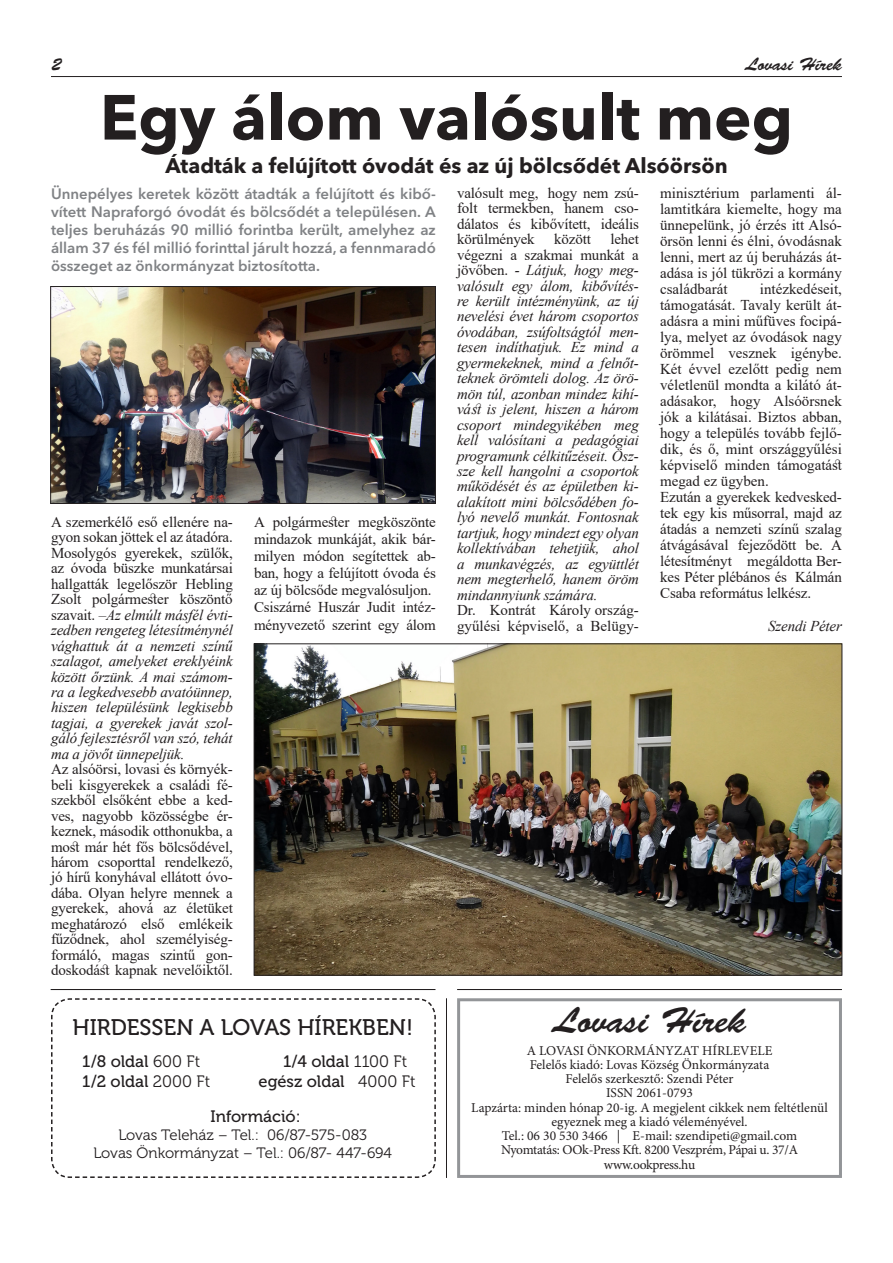
<style>
.page{position:relative;width:893px;height:1263px;background:#fff}
.page>*{position:absolute;margin:0;border:0;box-sizing:border-box;transform-origin:0 0}
.t1{font:700 63px "Avenir Next LT Pro";color:#231f20}
.t2{font:36px "Brush Script Std";color:#231f20}
.t3{font:22.5px "Museo 500";color:#231f20}
.t4{font:700 21px "Avenir Next LT Pro";color:#231f20}
.t5{font:18px "Brush Script Std";color:#231f20}
.t6{font:16.5px/34.8px "Museo 500";color:#231f20}
.t7{font:15px/16px "Times New Roman";letter-spacing:-.01em;color:#231f20;text-align:justify}
.t8{font:italic 15px/15.5px "Times New Roman";letter-spacing:-.01em;color:#231f20;text-align:justify}
.t9{font:600 15px/18px "Avenir Next LT Pro";color:#808285;text-align:justify}
.t10{font:15px/18px "Museo 300";color:#231f20;text-align:center}
.t11{font:13.5px/14.2px "Minion Pro";color:#231f20;text-align:center}
.s1{font-style:normal}
.s2{font-family:"Museo 300"}
</style>
<div class="page">
<hr style="left:51px;top:76px;width:791px;height:1px;background:#231f20">
<div style="left:457px;top:998px;width:385px;height:180px;border:3px solid #939598"></div>
<hr style="left:457px;top:989px;width:385px;height:1px;background:#231f20">
<hr style="left:51px;top:989px;width:384px;height:1px;background:#231f20">
<svg style="left:51px;top:998px;width:385px;height:180px"></svg>
<hr style="left:446px;top:998px;width:1px;height:180px;background:#231f20">
<img style="left:52px;top:288px;width:382px;height:214px">
<div style="left:50px;top:286px;width:386px;height:218px;border:1px solid #231f20"></div>
<img style="left:256px;top:645px;width:584px;height:328px">
<p class="t5" style="left:51px;top:54px;width:12px">2</p>
<p class="t5" style="left:746px;top:54px;width:98px">Lovasi Hírek</p>
<h1 class="t1" style="left:100px;top:79px;width:694px">Egy álom valósult meg</h1>
<h3 class="t4" style="left:165px;top:152px;width:564px">Átadták a felújított óvodát és az új bölcsődét Alsóörsön</h3>
<p class="t9" style="left:51px;top:184px;width:386px">Ünnepélyes keretek között átadták a felújított és kibő&shy;vített Napraforgó óvodát és bölcsődét a településen. A teljes beruházás 90 millió forintba került, amelyhez az állam 37 és fél millió forinttal járult hozzá, a fennmaradó összeget az önkormányzat biztosította.</p>
<p class="t8" style="left:51px;top:514px;width:183px"><span class="s1">A szemerkélő eső ellenére na&shy;gyon sokan jöttek el az átadóra.<br>Mosolygós gyerekek, szülők, az óvoda büszke munkatársai hallgatták legelőször Hebling Zsolt polgármester köszöntő szavait.</span> –Az elmúlt másfél évti&shy;zedben rengeteg létesítménynél vághattuk át a nemzeti színű szalagot, amelyeket ereklyéink között őrzünk. A mai számom&shy;ra a legkedvesebb avatóünnep, hiszen településünk legkisebb tagjai, a gyerekek javát szol&shy;gáló fejlesztésről van szó, tehát ma a jövőt ünnepeljük.</p>
<p class="t7" style="left:51px;top:761px;width:183px;line-height:15.5px">Az alsóörsi, lovasi és környék&shy;beli kisgyerekek a családi fé&shy;szekből elsőként ebbe a ked&shy;ves, nagyobb közösségbe ér&shy;keznek, második otthonukba, a most már hét fős bölcsődével, három csoporttal rendelkező, jó hírű konyhával ellátott óvo&shy;dába. Olyan helyre mennek a gyerekek, ahová az életüket meghatározó első emlékeik fűződnek, ahol személyiség&shy;formáló, magas szintű gon&shy;doskodást kapnak nevelőiktől.</p>
<p class="t7" style="left:254px;top:513px;width:183px;line-height:17.1px;text-align:left">A polgármester megköszönte mindazok munkáját, akik bár&shy;milyen módon segítettek ab&shy;ban, hogy a felújított óvoda és az új bölcsőde megvalósuljon.<br>Csiszárné Huszár Judit intéz&shy;ményvezető szerint egy álom</p>
<h3 class="t3" style="left:72px;top:1015px;width:342px">Hirdessen a Lovas Hírekben!</h3>
<p class="t6" style="left:82px;top:1044px;width:119px">1/8 oldal <span class="s2">600 Ft</span></p>
<p class="t6" style="left:283px;top:1044px;width:126px">1/4 oldal <span class="s2">1100 Ft</span></p>
<p class="t6" style="left:82px;top:1064px;width:129px">1/2 oldal <span class="s2">2000 Ft</span></p>
<p class="t6" style="left:211px;top:1064px;width:206px;text-indent:48px">egész oldal <span class="s2">4000 Ft<br></span>Információ:</p>
<p class="t10" style="left:93px;top:1126px;width:300px">Lovas Teleház – Tel.: 06/87-575-083<br>Lovas Önkormányzat – Tel.: 06/87- 447-694</p>
<p class="t7" style="left:457px;top:185px;width:183px;line-height:15.5px">valósult meg, hogy nem zsú&shy;folt termekben, hanem cso&shy;dálatos és kibővített, ideális körülmények</p>
<p class="t8" style="left:457px;top:231px;width:183px;text-indent:153px"><span class="s1">lehet végezni a szakmai munkát a jövőben.</span> - Látjuk, hogy meg&shy;valósult egy álom, kibővítés&shy;re került intézményünk, az új nevelési évet három csoportos óvodában, zsúfoltságtól men&shy;tesen indíthatjuk. Ez mind a gyermekeknek, mind a felnőt&shy;teknek örömteli dolog. Az örö&shy;mön túl, azonban mindez kihí&shy;vást is jelent, hiszen a három csoport mindegyikében meg kell valósítani a pedagógiai programunk célkitűzéseit. Ös - sze kell hangolni a csoportok működését és az épületben ki&shy;alakított mini bölcsődében fo&shy;lyó nevelő munkát. Fontosnak tartjuk, hogy mindezt egy olyan kollektívában tehetjük, ahol a munkavégzés, az együttlét nem megterhelő, hanem öröm mindannyiunk számára.</p>
<p class="t7" style="left:457px;top:602px;width:183px;line-height:15.5px">Dr. Kontrát Károly ország&shy;gyűlési képviselő, a Belügy-</p>
<p class="t7" style="left:554px;top:231px;width:38px">között</p>
<p class="t7" style="left:660px;top:184px;width:183px">minisztérium parlamenti ál&shy;lamtitkára kiemelte, hogy ma ünnepelünk, jó érzés itt Alsó&shy;örsön lenni és élni, óvodásnak lenni, mert az új beruházás át&shy;adása is jól tükrözi a kormány családbarát</p>
<p class="t7" style="left:660px;top:280px;width:183px;text-align:left;text-indent:100px">intézkedéseit, támogatását. Tavaly került át&shy;adásra a mini műfüves focipá&shy;lya, melyet az óvodások nagy örömmel vesznek igénybe.<br>Két évvel ezelőtt pedig nem véletlenül mondta a kilátó át&shy;adásakor, hogy Alsóörsnek jók a kilátásai. Biztos abban, hogy a település tovább fejlő&shy;dik, és ő, mint országgyűlési képviselő minden támogatást megad ez ügyben.<br>Ezután a gyerekek kedvesked&shy;tek egy kis műsorral, majd az átadás a nemzeti színű szalag átvágásával fejeződött be. A létesítményt megáldotta Ber&shy;kes Péter plébános és Kálmán<br>Csaba református lelkész.</p>
<p class="t8" style="left:768px;top:617px;width:75px">Szendi Péter</p>
<h2 class="t2" style="left:553px;top:1000px;width:194px">Lovasi Hírek</h2>
<p class="t11" style="left:471px;top:1043px;width:358px">A LOVASI ÖNKORMÁNYZAT HÍRLEVELE<br>Felelős kiadó: Lovas Község Önkormányzata<br>Felelős szerkesztő: Szendi Péter<br>ISSN 2061-0793<br>Lapzárta: minden hónap 20-ig. A megjelent cikkek nem feltétlenül egyeznek meg a kiadó véleményével.<br>Tel.: 06 30 530 3466 | E-mail: szendipeti@gmail.com Nyomtatás: OOk-Press Kft. 8200 Veszprém, Pápai u. 37/A www.ookpress.hu</p>
</div>
